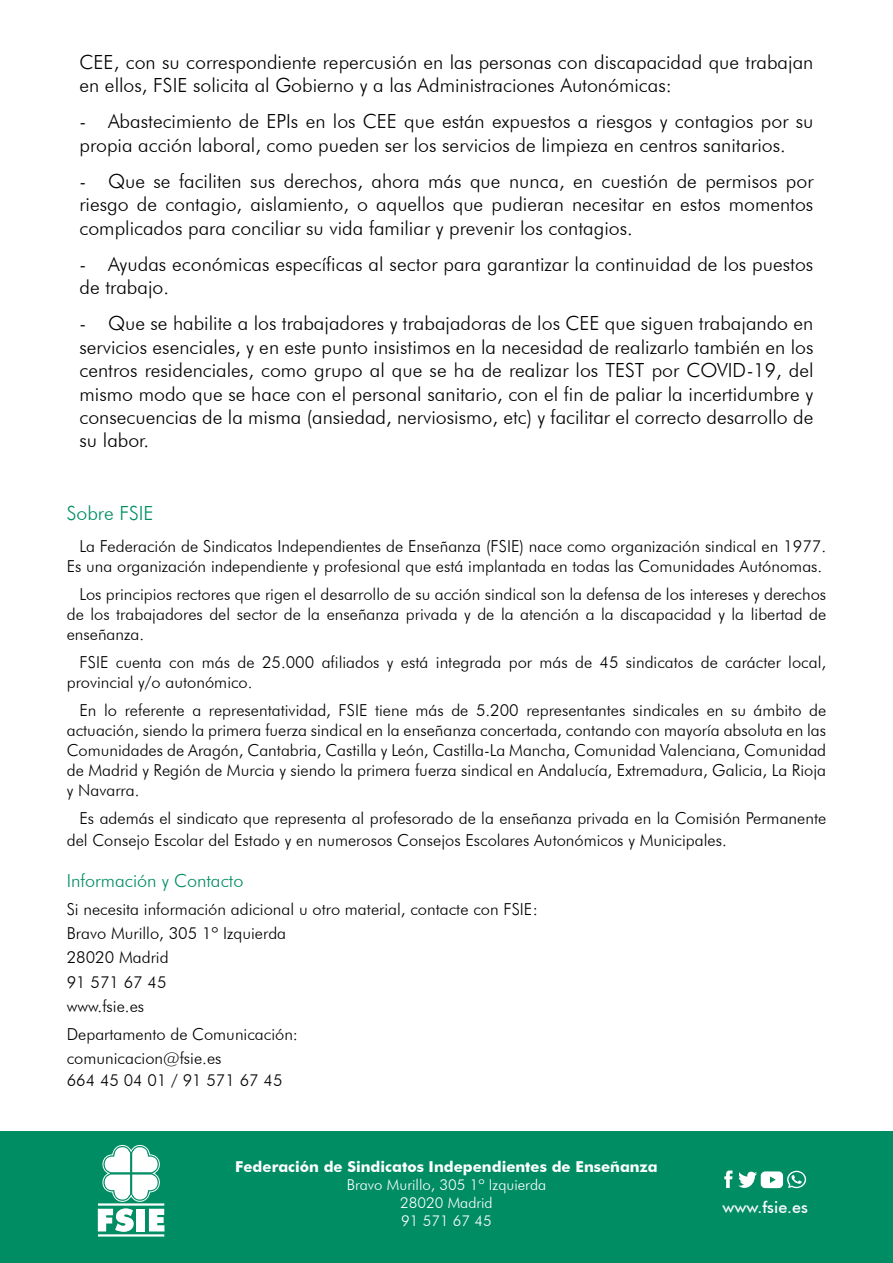
<style>
.page{position:relative;width:893px;height:1263px;background:#fff}
.page>*{position:absolute;margin:0;border:0;box-sizing:border-box;transform-origin:0 0}
.t1{font:300 19.5px/23.4px "Futura BT";color:#000}
.t2{font:300 19.5px "Futura BT";color:#008d64}
.t3{font:300 18px "Futura BT";color:#008d64}
.t4{font:300 16.5px/19.8px "Futura BT";color:#000}
.t5{font:500 16.05px "Futura BT";color:#fbfbfc}
.t6{font:700 15px "Futura BT";color:#fff}
.t7{font:300 15px/18px "Futura BT";color:#fff;text-align:center}
</style>
<div class="page">
<div style="left:0;top:1131px;width:893px;height:132px;background:#008d64"></div>
<svg style="left:724px;top:1170px;width:8px;height:18px"></svg>
<svg style="left:787px;top:1171px;width:19px;height:17px"></svg>
<div style="left:761px;top:1171px;width:22px;height:17px;background:#fff;border-radius:4px"></div>
<svg style="left:770px;top:1176px;width:5px;height:7px"></svg>
<svg style="left:738px;top:1172px;width:19px;height:16px"></svg>
<hr style="left:98px;top:1234px;width:66px;height:2px;background:#fff">
<svg style="left:98px;top:1144px;width:66px;height:88px"></svg>
<p class="t1" style="left:80px;top:50px;width:735px">CEE, con su correspondiente repercusión en las personas con discapacidad que trabajan en ellos, FSIE solicita al Gobierno y a las Administraciones Autonómicas:</p>
<p class="t1" style="left:80px;top:110px;width:735px">- Abastecimiento de EPIs en los CEE que están expuestos a riesgos y contagios por su propia acción laboral, como pueden ser los servicios de limpieza en centros sanitarios.</p>
<p class="t1" style="left:80px;top:169px;width:735px;text-align:justify">- Que se faciliten sus derechos, ahora más que nunca, en cuestión de permisos por riesgo de contagio, aislamiento, o aquellos que pudieran necesitar en estos momentos complicados para conciliar su vida familiar y prevenir los contagios.</p>
<p class="t1" style="left:80px;top:252px;width:735px">- Ayudas económicas específicas al sector para garantizar la continuidad de los puestos de trabajo.</p>
<p class="t1" style="left:80px;top:312px;width:735px;text-align:justify">- Que se habilite a los trabajadores y trabajadoras de los CEE que siguen trabajando en servicios esenciales, y en este punto insistimos en la necesidad de realizarlo también en los centros residenciales, como grupo al que se ha de realizar los TEST por COVID-19, del mismo modo que se hace con el personal sanitario, con el fin de paliar la incertidumbre y consecuencias de la misma (ansiedad, nerviosismo, etc) y facilitar el correcto desarrollo de su labor.</p>
<p class="t2" style="left:67px;top:501px;width:88px">Sobre FSIE</p>
<p class="t4" style="left:67px;top:536px;width:761px;text-align:right">La Federación de Sindicatos Independientes de Enseñanza (FSIE) nace como organización sindical en 1977.<br>Es una organización independiente y profesional que está implantada en todas las Comunidades Autónomas.</p>
<p class="t4" style="left:67px;top:585px;width:761px;text-align:justify;text-indent:13px">Los principios rectores que rigen el desarrollo de su acción sindical son la defensa de los intereses y derechos de los trabajadores del sector de la enseñanza privada y de la atención a la discapacidad y la libertad de enseñanza.</p>
<p class="t4" style="left:67px;top:652px;width:761px;text-indent:13px">FSIE cuenta con más de 25.000 afiliados y está integrada por más de 45 sindicatos de carácter local, provincial y/o autonómico.</p>
<p class="t4" style="left:67px;top:701px;width:761px;text-align:justify;text-indent:13px">En lo referente a representatividad, FSIE tiene más de 5.200 representantes sindicales en su ámbito de actuación, siendo la primera fuerza sindical en la enseñanza concertada, contando con mayoría absoluta en las Comunidades de Aragón, Cantabria, Castilla y León, Castilla-La Mancha, Comunidad Valenciana, Comunidad de Madrid y Región de Murcia y siendo la primera fuerza sindical en Andalucía, Extremadura, Galicia, La Rioja y Navarra.</p>
<p class="t4" style="left:67px;top:807px;width:761px;line-height:21.6px;text-indent:13px">Es además el sindicato que representa al profesorado de la enseñanza privada en la Comisión Permanente del Consejo Escolar del Estado y en numerosos Consejos Escolares Autonómicos y Municipales.</p>
<p class="t3" style="left:67px;top:870px;width:178px">Información y Contacto</p>
<p class="t4" style="left:67px;top:897px;width:473px;line-height:24px">Si necesita información adicional u otro material, contacte con FSIE:<br>Bravo Murillo, 305 1º Izquierda<br>28020 Madrid<br>91 571 67 45<br>www.fsie.es</p>
<p class="t4" style="left:67px;top:1022px;width:233px;line-height:24px">Departamento de Comunicación: comunicacion@fsie.es</p>
<p class="t4" style="left:67px;top:1070px;width:217px">664 45 04 01 / 91 571 67 45</p>
<p class="t6" style="left:235px;top:1157px;width:424px">Federación de Sindicatos Independientes de Enseñanza</p>
<p class="t7" style="left:347px;top:1175px;width:201px">Bravo Murillo, 305 1º Izquierda<br>28020 Madrid<br>91 571 67 45</p>
<p class="t5" style="left:722px;top:1197px;width:87px">www.fsie.es</p>
</div>
